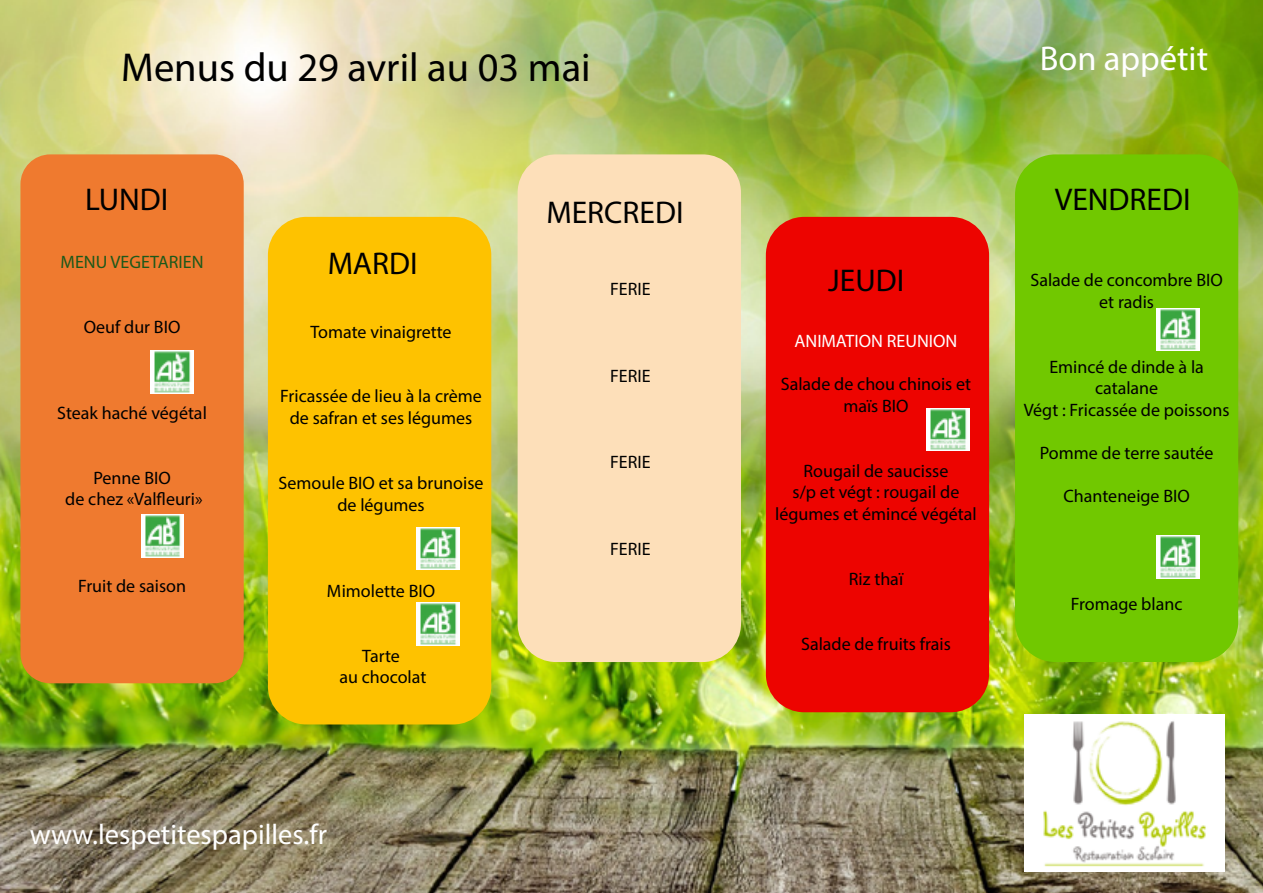
<style>
.page{position:relative;width:1263px;height:893px;background:#fff}
.page>*{position:absolute;margin:0;border:0;box-sizing:border-box;transform-origin:0 0}
.t1{font:40.5px "Myriad Pro";color:#000}
.t2{font:34.5px "Myriad Pro";color:#fff}
.t3{font:31.5px "Myriad Pro";color:#000}
.t4{font:28.5px "Myriad Pro";color:#fff}
.t5{font:18px/21.6px "Myriad Pro";color:#000;text-align:center}
.t6{font:18px "Myriad Pro";color:#fff}
.t7{font:18px "Myriad Pro";color:#1d591a}
</style>
<div class="page">
<img style="left:0;top:0;width:1263px;height:893px">
<div style="left:1015px;top:154px;width:223px;height:508px;background:#71c800;border-radius:40px"></div>
<div style="left:766px;top:217px;width:223px;height:495px;background:#ed0400;border-radius:38px"></div>
<div style="left:518px;top:154px;width:223px;height:508px;background:#fddfb9;border-radius:38px"></div>
<div style="left:268px;top:217px;width:223px;height:507px;background:#fec200;border-radius:38px"></div>
<div style="left:20px;top:154px;width:224px;height:529px;background:#ef7a2f;border-radius:30px"></div>
<img style="left:1024px;top:714px;width:200px;height:158px">
<img style="left:417px;top:527px;width:42px;height:43px">
<img style="left:151px;top:351px;width:42px;height:42px">
<img style="left:141px;top:514px;width:43px;height:43px">
<img style="left:417px;top:603px;width:42px;height:42px">
<img style="left:1157px;top:536px;width:42px;height:42px">
<img style="left:1157px;top:308px;width:42px;height:43px">
<img style="left:927px;top:408px;width:42px;height:43px">
<h1 class="t1" style="left:121px;top:42px;width:471px">Menus du 29 avril au 03 mai</h1>
<h3 class="t3" style="left:85px;top:180px;width:85px">LUNDI</h3>
<p class="t7" style="left:61px;top:251px;width:144px">MENU VEGETARIEN</p>
<p class="t5" style="left:84px;top:315px;width:98px">Oeuf dur BIO</p>
<p class="t5" style="left:57px;top:402px;width:151px">Steak haché végétal</p>
<p class="t5" style="left:65px;top:467px;width:139px">Penne BIO<br>de chez «Valfleuri»</p>
<p class="t5" style="left:78px;top:575px;width:110px">Fruit de saison</p>
<h3 class="t3" style="left:328px;top:244px;width:91px">MARDI</h3>
<p class="t5" style="left:310px;top:321px;width:143px">Tomate vinaigrette</p>
<p class="t5" style="left:280px;top:385px;width:203px">Fricassée de lieu à la crème de safran et ses légumes</p>
<p class="t5" style="left:279px;top:472px;width:206px">Semoule BIO et sa brunoise de légumes</p>
<p class="t5" style="left:327px;top:580px;width:110px">Mimolette BIO</p>
<p class="t5" style="left:339px;top:645px;width:88px">Tarte<br>au chocolat</p>
<h3 class="t4" style="left:30px;top:816px;width:299px">www.lespetitespapilles.fr</h3>
<h3 class="t3" style="left:546px;top:193px;width:139px">MERCREDI</h3>
<p class="t5" style="left:610px;top:278px;width:42px">FERIE</p>
<p class="t5" style="left:610px;top:365px;width:42px">FERIE</p>
<p class="t5" style="left:610px;top:451px;width:42px">FERIE</p>
<p class="t5" style="left:610px;top:537px;width:42px">FERIE</p>
<h3 class="t3" style="left:828px;top:261px;width:78px">JEUDI</h3>
<p class="t6" style="left:794px;top:330px;width:164px">ANIMATION REUNION</p>
<p class="t5" style="left:781px;top:373px;width:192px">Salade de chou chinois et maïs BIO</p>
<p class="t5" style="left:775px;top:460px;width:203px">Rougail de saucisse<br>s/p et végt : rougail de légumes et émincé végétal</p>
<p class="t5" style="left:849px;top:568px;width:56px">Riz thaï</p>
<p class="t5" style="left:801px;top:632px;width:151px">Salade de fruits frais</p>
<h2 class="t2" style="left:1040px;top:37px;width:170px">Bon appétit</h2>
<h3 class="t3" style="left:1055px;top:180px;width:137px">VENDREDI</h3>
<p class="t5" style="left:1030px;top:269px;width:194px">Salade de concombre BIO et radis</p>
<p class="t5" style="left:1024px;top:355px;width:207px">Emincé de dinde à la catalane<br>Végt : Fricassée de poissons</p>
<p class="t5" style="left:1040px;top:442px;width:175px">Pomme de terre sautée</p>
<p class="t5" style="left:1063px;top:485px;width:128px">Chanteneige BIO</p>
<p class="t5" style="left:1071px;top:593px;width:113px">Fromage blanc</p>
</div>
